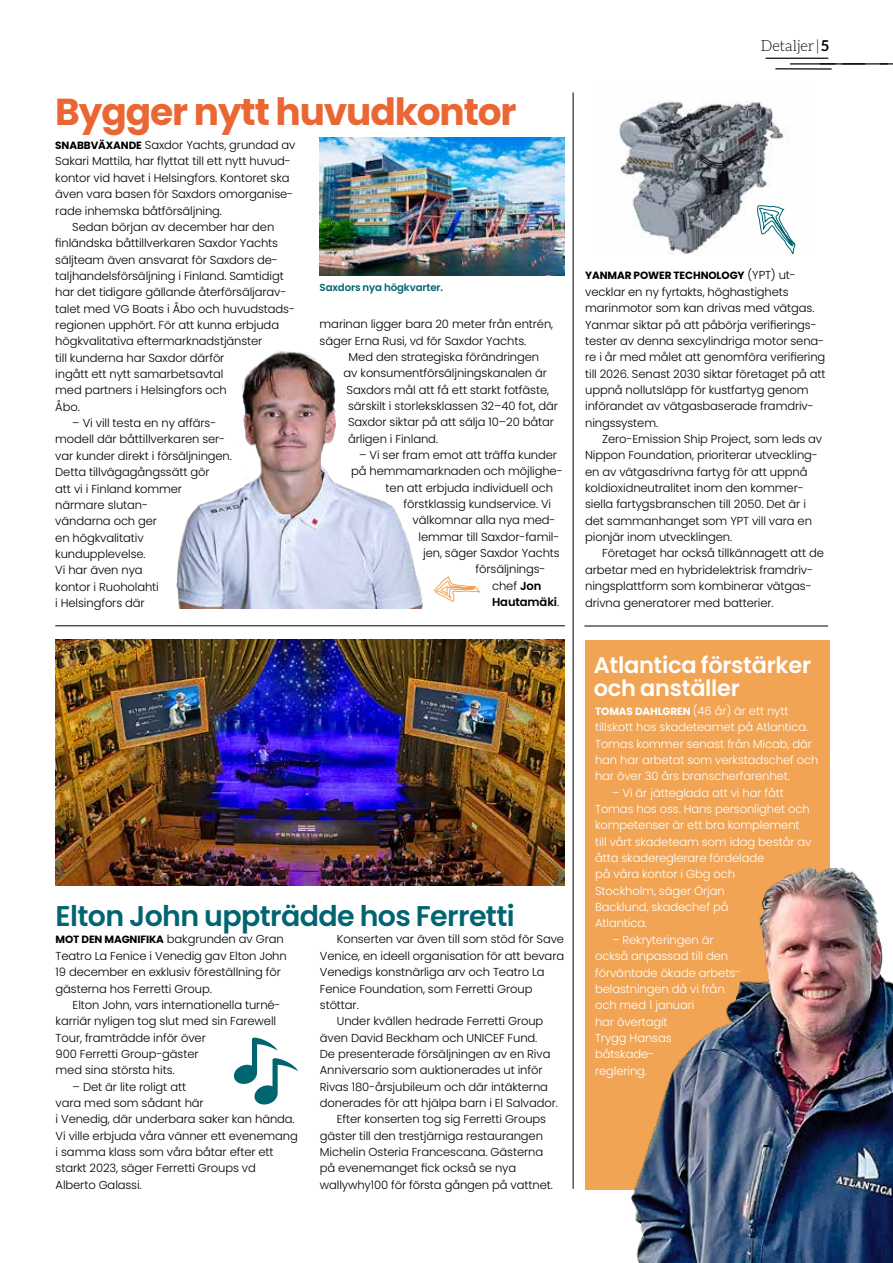
<style>
.page{position:relative;width:893px;height:1263px;background:#fff}
.page>*{position:absolute;margin:0;border:0;box-sizing:border-box;transform-origin:0 0}
.t1{font:700 37.5px "Poppins";letter-spacing:-.03em;color:#ea6734}
.t2{font:600 28.5px "Poppins";letter-spacing:-.02em;color:#006571}
.t3{font:600 22.5px/22.5px "Poppins";letter-spacing:-.01em;color:#fff}
.t4{font:300 15px "Aleo";color:#000}
.t5{font:300 11.55px/16.4px "Poppins";letter-spacing:-.01em;color:#000}
.t6{font:300 11.55px/16.4px "Poppins";letter-spacing:-.01em;color:#fff}
.t7{font:600 11.55px "Poppins";letter-spacing:-.01em;color:#000}
.t8{font:700 10.5px "Poppins";letter-spacing:-.01em;color:#000}
.t9{font:600 10.2px "Poppins";letter-spacing:-.01em;color:#006571}
.s1{font-weight:700;font-size:10.5px}
.s2{font-weight:600}
.s3{font-weight:300}
.s4{font-weight:700}
.s5{font-weight:300;font-size:11.55px}
</style>
<div class="page">
<svg style="left:765px;top:58px;width:128px;height:12px"></svg>
<div style="left:585px;top:641px;width:244px;height:549px;background:#f1a453"></div>
<hr style="left:573px;top:92px;width:1px;height:1097px;background:#000">
<hr style="left:584px;top:626px;width:244px;height:1px;background:#000">
<hr style="left:55px;top:625px;width:510px;height:1px;background:#000">
<img style="left:320px;top:137px;width:245px;height:139px">
<img style="left:176px;top:351px;width:247px;height:257px">
<svg style="left:434px;top:576px;width:46px;height:26px"></svg>
<img style="left:572px;top:867px;width:321px;height:396px">
<img style="left:617px;top:100px;width:172px;height:154px">
<svg style="left:756px;top:154px;width:40px;height:101px"></svg>
<img style="left:55px;top:640px;width:510px;height:246px">
<h1 class="t1" style="left:55px;top:90px;width:463px">Bygger nytt huvudkontor</h1>
<p class="t5" style="left:55px;top:137px;width:242px"><span class="s1">SNABBVÄXANDE</span> Saxdor Yachts, grundad av</p>
<p class="t5" style="left:55px;top:153px;width:237px">Sakari Mattila, har flyttat till ett nytt huvud-</p>
<p class="t5" style="left:55px;top:170px;width:236px">kontor vid havet i Helsingfors. Kontoret ska</p>
<p class="t5" style="left:55px;top:186px;width:239px">även vara basen för Saxdors omorganise-</p>
<p class="t5" style="left:55px;top:202px;width:168px">rade inhemska båtförsäljning.</p>
<p class="t5" style="left:72px;top:219px;width:204px">Sedan början av december har den</p>
<p class="t5" style="left:55px;top:235px;width:224px">finländska båttillverkaren Saxdor Yachts</p>
<p class="t5" style="left:55px;top:251px;width:224px">säljteam även ansvarat för Saxdors de-</p>
<p class="t5" style="left:55px;top:268px;width:230px">taljhandelsförsäljning i Finland. Samtidigt</p>
<p class="t5" style="left:55px;top:284px;width:233px">har det tidigare gällande återförsäljarav-</p>
<p class="t5" style="left:55px;top:300px;width:241px">talet med VG Boats i Åbo och huvudstads-</p>
<p class="t5" style="left:55px;top:317px;width:225px">regionen upphört. För att kunna erbjuda</p>
<p class="t5" style="left:55px;top:333px;width:209px">högkvalitativa eftermarknadstjänster</p>
<p class="t5" style="left:55px;top:350px;width:171px">till kunderna har Saxdor därför</p>
<p class="t5" style="left:55px;top:366px;width:170px">ingått ett nytt samarbetsavtal</p>
<p class="t5" style="left:55px;top:382px;width:173px">med partners i Helsingfors och</p>
<p class="t5" style="left:55px;top:399px;width:26px">Åbo.</p>
<p class="t5" style="left:55px;top:415px;width:178px;text-indent:17px">– Vi vill testa en ny affärs&shy;modell där båttillverkaren ser&shy;var kunder direkt i försäljningen.<br>Detta tillvägagångssätt gör<br>att vi i Finland kommer närmare slutan-<br>vändarna och ger<br>en högkvalitativ kundupplevelse.<br>Vi har även nya<br>kontor i Ruoholahti<br>i Helsingfors där</p>
<p class="t9" style="left:320px;top:281px;width:125px">Saxdors nya högkvarter.</p>
<p class="t5" style="left:320px;top:316px;width:235px">marinan ligger bara 20 meter från entrén, säger Erna Rusi, vd för Saxdor Yachts.</p>
<p class="t5" style="left:349px;top:349px;width:192px">Med den strategiska förändringen</p>
<p class="t5" style="left:344px;top:365px;width:205px">av konsumentförsäljningskanalen är</p>
<p class="t5" style="left:347px;top:381px;width:204px">Saxdors mål att få ett starkt fotfäste,</p>
<p class="t5" style="left:348px;top:398px;width:211px">särskilt i storleksklassen 32–40 fot, där</p>
<p class="t5" style="left:348px;top:414px;width:207px">Saxdor siktar på att sälja 10–20 båtar</p>
<p class="t5" style="left:348px;top:430px;width:91px">årligen i Finland.</p>
<p class="t5" style="left:359px;top:447px;width:199px">– Vi ser fram emot att träffa kunder</p>
<p class="t5" style="left:351px;top:463px;width:213px">på hemmamarknaden och möjlighe-</p>
<p class="t5" style="left:386px;top:479px;width:169px">ten att erbjuda individuell och</p>
<p class="t5" style="left:404px;top:496px;width:149px">förstklassig kundservice. Vi</p>
<p class="t5" style="left:413px;top:512px;width:144px">välkomnar alla nya med-</p>
<p class="t5" style="left:419px;top:529px;width:142px">lemmar till Saxdor-famil-</p>
<p class="t5" style="left:423px;top:545px;width:138px">jen, säger Saxdor Yachts</p>
<p class="t5" style="left:476px;top:561px;width:71px">försäljnings-</p>
<p class="t5" style="left:492px;top:578px;width:51px">chef <span class="s2">Jon</span></p>
<p class="t7" style="left:492px;top:595px;width:69px">Hautamäki<span class="s3">.</span></p>
<h2 class="t2" style="left:56px;top:899px;width:461px">Elton John uppträdde hos Ferretti</h2>
<p class="t5" style="left:337px;top:931px;width:229px">Konserten var även till som stöd för Save</p>
<p class="t5" style="left:320px;top:948px;width:246px">Venice, en ideell organisation för att bevara</p>
<p class="t5" style="left:320px;top:964px;width:226px">Venedigs konstnärliga arv och Teatro La</p>
<p class="t5" style="left:320px;top:980px;width:214px">Fenice Foundation, som Ferretti Group</p>
<p class="t5" style="left:320px;top:997px;width:40px">stöttar.</p>
<p class="t5" style="left:337px;top:1013px;width:208px">Under kvällen hedrade Ferretti Group</p>
<p class="t5" style="left:320px;top:1029px;width:219px">även David Beckham och UNICEF Fund.</p>
<p class="t5" style="left:320px;top:1046px;width:232px">De presenterade försäljningen av en Riva</p>
<p class="t5" style="left:320px;top:1062px;width:224px">Anniversario som auktionerades ut inför</p>
<p class="t5" style="left:320px;top:1078px;width:230px">Rivas 180-årsjubileum och där intäkterna</p>
<p class="t5" style="left:320px;top:1095px;width:239px">donerades för att hjälpa barn i El Salvador.</p>
<p class="t5" style="left:337px;top:1111px;width:211px">Efter konserten tog sig Ferretti Groups</p>
<p class="t5" style="left:320px;top:1127px;width:225px">gäster till den trestjärniga restaurangen</p>
<p class="t5" style="left:320px;top:1144px;width:225px">Michelin Osteria Francescana. Gästerna</p>
<p class="t5" style="left:320px;top:1160px;width:198px">på evenemanget fick också se nya</p>
<p class="t5" style="left:320px;top:1176px;width:234px">wallywhy100 för första gången på vattnet.</p>
<p class="t5" style="left:56px;top:931px;width:233px"><span class="s1">MOT DEN MAGNIFIKA</span> bakgrunden av Gran Teatro La Fenice i Venedig gav Elton John 19 december en exklusiv föreställning för gästerna hos Ferretti Group.</p>
<p class="t5" style="left:56px;top:997px;width:226px;text-indent:17px">Elton John, vars internationella turné&shy;karriär nyligen tog slut med sin Farewell<br>Tour, framträdde inför över<br>900 Ferretti Group-gäster<br>med sina största hits.</p>
<p class="t5" style="left:56px;top:1078px;width:244px;text-indent:17px">– Det är lite roligt att<br>vara med som sådant här<br>i Venedig, där underbara saker kan hända.<br>Vi ville erbjuda våra vänner ett evenemang i samma klass som våra båtar efter ett starkt 2023, säger Ferretti Groups vd<br>Alberto Galassi.</p>
<p class="t4" style="left:761px;top:37px;width:70px">Detaljer | <span class="s4">5</span></p>
<p class="t8" style="left:585px;top:270px;width:212px">YANMAR POWER TECHNOLOGY <span class="s5">(YPT) ut-</span></p>
<p class="t5" style="left:585px;top:284px;width:242px">vecklar en ny fyrtakts, höghastighets marinmotor som kan drivas med vätgas.<br>Yanmar siktar på att påbörja verifierings&shy;tester av denna sexcylindriga motor sena&shy;re i år med målet att genomföra verifiering till 2026. Senast 2030 siktar företaget på att uppnå nollutsläpp för kustfartyg genom införandet av vätgasbaserade framdriv&shy;ningssystem.</p>
<p class="t5" style="left:585px;top:431px;width:238px;text-indent:17px">Zero-Emission Ship Project, som leds av Nippon Foundation, prioriterar utveckling&shy;en av vätgasdrivna fartyg för att uppnå koldioxidneutralitet inom den kommer&shy;siella fartygsbranschen till 2050. Det är i det sammanhanget som YPT vill vara en pionjär inom utvecklingen.</p>
<p class="t5" style="left:585px;top:545px;width:240px;text-indent:17px">Företaget har också tillkännagett att de arbetar med en hybridelektrisk framdriv&shy;ningsplattform som kombinerar vätgas&shy;drivna generatorer med batterier.</p>
<h3 class="t3" style="left:594px;top:654px;width:219px">Atlantica förstärker och anställer</h3>
<p class="t6" style="left:595px;top:703px;width:225px"><span class="s1">TOMAS DAHLGREN</span> (46 år) är ett nytt tillskott hos skadeteamet på Atlantica.<br>Tomas kommer senast från Micab, där han har arbetat som verkstadschef och har över 30 års branscherfarenhet.</p>
<p class="t6" style="left:595px;top:784px;width:218px;text-indent:17px">– Vi är jätteglada att vi har fått<br>Tomas hos oss. Hans personlighet och kompetenser är ett bra komplement till vårt skadeteam som idag består av åtta skadereglerare fördelade<br>på våra kontor i Gbg och<br>Stockholm, säger Örjan<br>Backlund, skadechef på<br>Atlantica.</p>
<p class="t6" style="left:595px;top:932px;width:148px;text-indent:17px">– Rekryteringen är också anpassad till den förväntade ökade arbets&shy;belastningen då vi från och med 1 januari<br>har övertagit<br>Trygg Hansas<br>båtskade-<br>reglering.</p>
</div>
